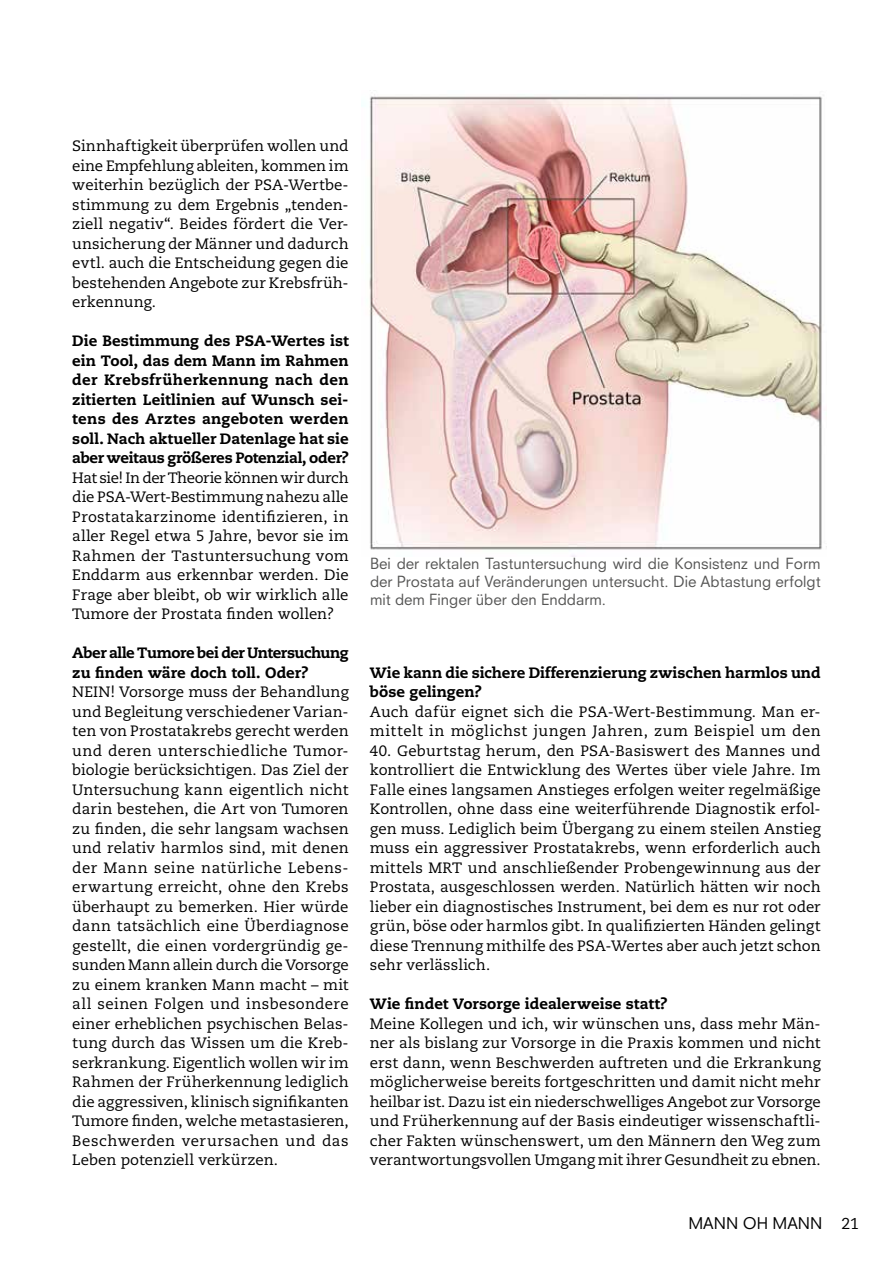
<style>
.page{position:relative;width:893px;height:1263px;background:#fff}
.page>*{position:absolute;margin:0;border:0;box-sizing:border-box;transform-origin:0 0}
.t1{font:15.75px "Neuzeit SLT Std";color:#000}
.t2{font:15px/19.5px "Caecilia LT Pro 55 Roman";letter-spacing:.005em;color:#000;text-align:justify}
.t3{font:800 15px/19.5px "Caecilia LT Pro 85";letter-spacing:-.005em;color:#000;text-align:justify}
.t4{font:15px/18px "Neuzeit SLT Std";color:#565655;text-align:justify}
.t5{font:800 15px/19.5px "Caecilia LT Pro 85";letter-spacing:-.025em;color:#000}
.s1{font-family:"Caecilia LT Pro 55 Roman"}
</style>
<div class="page">
<img style="left:362px;top:94px;width:462px;height:462px">
<p class="t2" style="left:72px;top:136px;width:278px">Sinnhaftigkeit überprüfen wollen und eine Empfehlung ableiten, kommen im weiterhin bezüglich der PSA-Wertbe&shy;stimmung zu dem Ergebnis „tenden&shy;ziell negativ“. Beides fördert die Ver&shy;unsicherung der Männer und dadurch evtl. auch die Entscheidung gegen die bestehenden Angebote zur Krebsfrüh&shy;erkennung.</p>
<p class="t3" style="left:72px;top:331px;width:278px">Die Bestimmung des PSA-Wertes ist ein Tool, das dem Mann im Rahmen der Krebsfrüherkennung nach den zitierten Leitlinien auf Wunsch sei&shy;tens des Arztes angeboten werden soll. Nach aktueller Datenlage hat sie aber weitaus größeres Potenzial, oder?</p>
<p class="t2" style="left:72px;top:468px;width:278px">Hat sie! In der Theorie können wir durch die PSA-Wert-Bestimmung nahezu alle Prostatakarzinome identifizieren, in aller Regel etwa 5 Jahre, bevor sie im Rahmen der Tastuntersuchung vom Enddarm aus erkennbar werden. Die Frage aber bleibt, ob wir wirklich alle Tumore der Prostata finden wollen?</p>
<p class="t5" style="left:72px;top:643px;width:278px">Aber alle Tumore bei der Untersuchung zu finden wäre doch toll. Oder?</p>
<p class="t2" style="left:72px;top:682px;width:278px">NEIN! Vorsorge muss der Behandlung und Begleitung verschiedener Varian&shy;ten von Prostatakrebs gerecht werden und deren unterschiedliche Tumor&shy;biologie berücksichtigen. Das Ziel der Untersuchung kann eigentlich nicht darin bestehen, die Art von Tumoren zu finden, die sehr langsam wachsen und relativ harmlos sind, mit denen der Mann seine natürliche Lebens&shy;erwartung erreicht, ohne den Krebs überhaupt zu bemerken. Hier würde dann tatsächlich eine Überdiagnose gestellt, die einen vordergründig ge&shy;sunden Mann allein durch die Vorsorge zu einem kranken Mann macht – mit all seinen Folgen und insbesondere einer erheblichen psychischen Belas&shy;tung durch das Wissen um die Kreb&shy;serkrankung. Eigentlich wollen wir im Rahmen der Früherkennung lediglich die aggressiven, klinisch signifikanten Tumore finden, welche metastasieren, Beschwerden verursachen und das Leben potenziell verkürzen.</p>
<p class="t4" style="left:370px;top:555px;width:452px">Bei der rektalen Tastuntersuchung wird die Konsistenz und Form der Prostata auf Veränderungen untersucht. Die Abtastung erfolgt mit dem Finger über den Enddarm.</p>
<p class="t3" style="left:370px;top:662px;width:452px">Wie kann die sichere Differenzierung zwischen harmlos und böse gelingen?</p>
<p class="t2" style="left:370px;top:702px;width:452px">Auch dafür eignet sich die PSA-Wert-Bestimmung. Man er&shy;mittelt in möglichst jungen Jahren, zum Beispiel um den</p>
<p class="t2" style="left:370px;top:741px;width:452px">40. Geburtstag herum, den PSA-Basiswert des Mannes und kontrolliert die Entwicklung des Wertes über viele Jahre. Im Falle eines langsamen Anstieges erfolgen weiter regelmäßige Kontrollen, ohne dass eine weiterführende Diagnostik erfol&shy;gen muss. Lediglich beim Übergang zu einem steilen Anstieg muss ein aggressiver Prostatakrebs, wenn erforderlich auch mittels MRT und anschließender Probengewinnung aus der Prostata, ausgeschlossen werden. Natürlich hätten wir noch lieber ein diagnostisches Instrument, bei dem es nur rot oder grün, böse oder harmlos gibt. In qualifizierten Händen gelingt diese Trennung mithilfe des PSA-Wertes aber auch jetzt schon sehr verlässlich.</p>
<p class="t3" style="left:370px;top:994px;width:299px">Wie findet Vorsorge idealerweise statt?</p>
<p class="t2" style="left:370px;top:1014px;width:452px">Meine Kollegen und ich, wir wünschen uns, dass mehr Män&shy;ner als bislang zur Vorsorge in die Praxis kommen und nicht erst dann, wenn Beschwerden auftreten und die Erkrankung möglicherweise bereits fortgeschritten und damit nicht mehr heilbar ist. Dazu ist ein niederschwelliges Angebot zur Vorsorge und Früherkennung auf der Basis eindeutiger wissenschaftli&shy;cher Fakten wünschenswert, um den Männern den Weg zum verantwortungsvollen Umgang mit ihrer Gesundheit zu ebnen.</p>
<p class="t1" style="left:688px;top:1213px;width:172px">MANN OH MANN <span class="s1">21</span></p>
</div>
